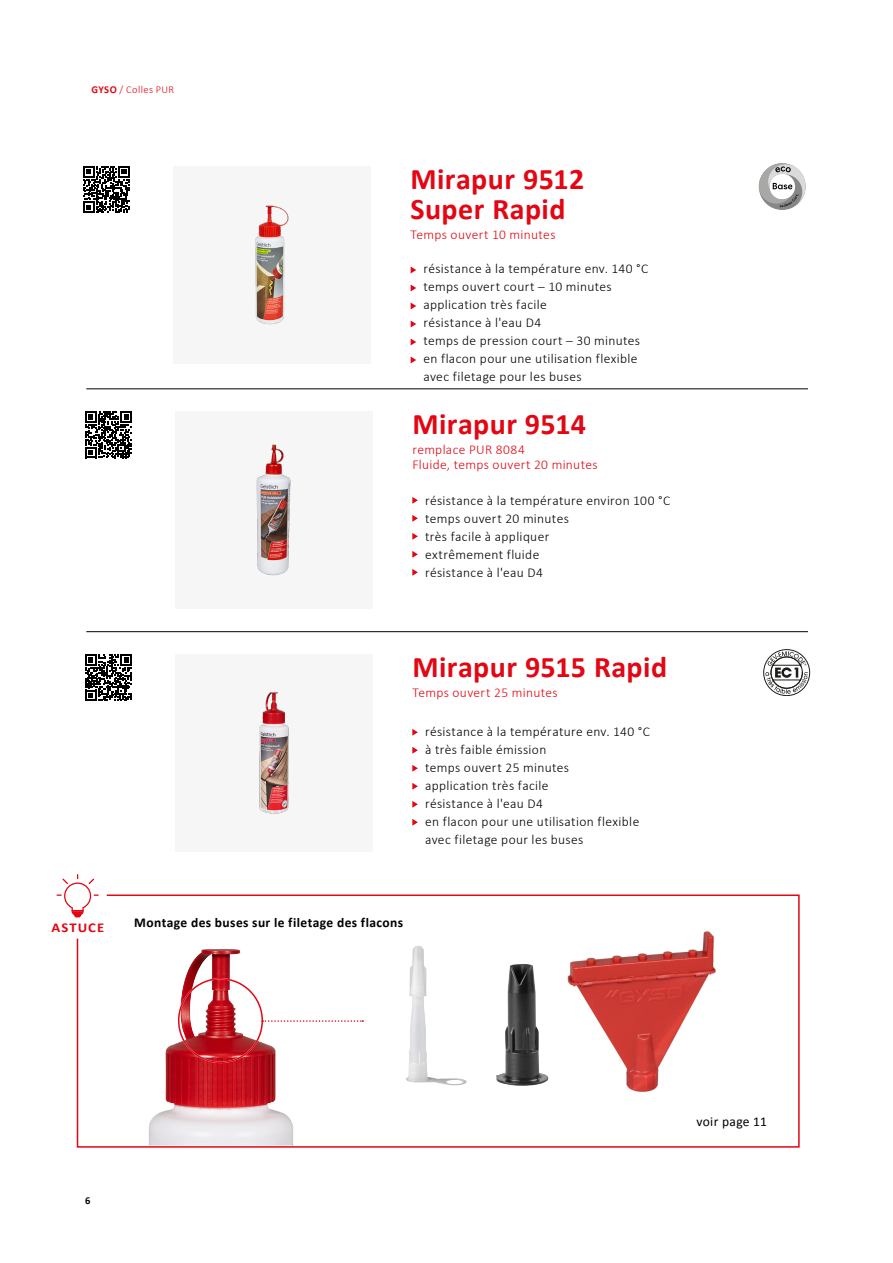
<style>
.page{position:relative;width:893px;height:1263px;background:#fff}
.page>*{position:absolute;margin:0;border:0;box-sizing:border-box;transform-origin:0 0}
.t1{font:700 30px/30px "Calibri";letter-spacing:.015em;color:#e30613}
.t2{font:300 13.5px/18px "Calibri";letter-spacing:.025em;color:#000}
.t3{font:300 13.5px/15px "Calibri";letter-spacing:.025em;color:#e30613}
.t4{font:700 13.5px "Calibri";letter-spacing:.03em;color:#000}
.t5{font:13.5px "Calibri";letter-spacing:.025em;color:#000}
.t6{font:700 13.5px "Calibri";letter-spacing:.075em;color:#e30613;scale:1.08 1}
.t7{font:300 10.5px "Calibri";letter-spacing:.035em;color:#e30613}
.t8{font:700 10.5px "Calibri";color:#000}
.s1{font-weight:700}
</style>
<div class="page">
<hr style="left:86px;top:389px;width:722px;height:1px;background:#000">
<hr style="left:86px;top:631px;width:722px;height:1px;background:#000">
<div style="left:176px;top:411px;width:197px;height:198px;background:#f6f6f6"></div>
<svg style="left:85px;top:412px;width:47px;height:46px"></svg>
<img style="left:256px;top:444px;width:35px;height:132px">
<svg style="left:412px;top:497px;width:6px;height:7px"></svg>
<svg style="left:412px;top:515px;width:6px;height:7px"></svg>
<svg style="left:412px;top:533px;width:6px;height:7px"></svg>
<svg style="left:412px;top:551px;width:6px;height:7px"></svg>
<svg style="left:412px;top:569px;width:6px;height:7px"></svg>
<div style="left:176px;top:654px;width:197px;height:198px;background:#f6f6f6"></div>
<svg style="left:85px;top:654px;width:47px;height:47px"></svg>
<img style="left:259px;top:692px;width:30px;height:122px">
<svg style="left:412px;top:729px;width:6px;height:7px"></svg>
<svg style="left:412px;top:747px;width:6px;height:7px"></svg>
<svg style="left:412px;top:765px;width:6px;height:7px"></svg>
<svg style="left:412px;top:783px;width:6px;height:7px"></svg>
<svg style="left:412px;top:801px;width:6px;height:7px"></svg>
<svg style="left:412px;top:819px;width:6px;height:7px"></svg>
<svg style="left:763px;top:649px;width:47px;height:47px"></svg>
<div style="left:771px;top:657px;width:31px;height:31px;border:1px solid #1d1d1b;border-radius:50%"></div>
<div style="left:173px;top:166px;width:198px;height:198px;background:#f6f6f6"></div>
<img style="left:255px;top:205px;width:34px;height:120px">
<svg style="left:83px;top:166px;width:47px;height:47px"></svg>
<svg style="left:759px;top:163px;width:47px;height:47px"></svg>
<svg style="left:411px;top:267px;width:5px;height:6px"></svg>
<svg style="left:411px;top:285px;width:5px;height:6px"></svg>
<svg style="left:411px;top:303px;width:5px;height:6px"></svg>
<svg style="left:411px;top:321px;width:5px;height:6px"></svg>
<svg style="left:411px;top:339px;width:5px;height:6px"></svg>
<svg style="left:411px;top:357px;width:5px;height:6px"></svg>
<svg style="left:76px;top:894px;width:724px;height:254px"></svg>
<svg style="left:57px;top:874px;width:42px;height:43px"></svg>
<img style="left:406px;top:946px;width:61px;height:139px">
<img style="left:496px;top:964px;width:52px;height:122px">
<svg style="left:263px;top:1020px;width:100px;height:2px"></svg>
<img style="left:561px;top:925px;width:162px;height:174px">
<div style="left:178px;top:978px;width:85px;height:85px;border:2px solid #e30613;border-radius:50%"></div>
<p class="t7" style="left:91px;top:83px;width:84px"><span class="s1">GYSO</span> / Colles PUR</p>
<h1 class="t1" style="left:410px;top:163px;width:175px">Mirapur 9512<br>Super Rapid</h1>
<p class="t3" style="left:410px;top:227px;width:147px">Temps ouvert 10 minutes</p>
<p class="t2" style="left:423px;top:260px;width:226px">résistance à la température env. 140 °C temps ouvert court – 10 minutes application très facile<br>résistance à l'eau D4<br>temps de pression court – 30 minutes en flacon pour une utilisation flexible avec filetage pour les buses</p>
<h1 class="t1" style="left:412px;top:408px;width:175px">Mirapur 9514</h1>
<p class="t3" style="left:412px;top:442px;width:187px">remplace PUR 8084<br>Fluide, temps ouvert 20 minutes</p>
<p class="t2" style="left:425px;top:491px;width:247px">résistance à la température environ 100 °C temps ouvert 20 minutes<br>très facile à appliquer<br>extrêmement fluide<br>résistance à l'eau D4</p>
<h1 class="t1" style="left:412px;top:651px;width:256px">Mirapur 9515 Rapid</h1>
<p class="t3" style="left:412px;top:685px;width:147px">Temps ouvert 25 minutes</p>
<p class="t2" style="left:425px;top:722px;width:226px">résistance à la température env. 140 °C à très faible émission<br>temps ouvert 25 minutes<br>application très facile<br>résistance à l'eau D4<br>en flacon pour une utilisation flexible avec filetage pour les buses</p>
<p class="t6" style="left:51px;top:918px;width:50px">ASTUCE</p>
<p class="t4" style="left:134px;top:913px;width:271px">Montage des buses sur le filetage des flacons</p>
<p class="t8" style="left:85px;top:1193px;width:7px">6</p>
<p class="t5" style="left:696px;top:1113px;width:72px">voir page 11</p>
</div>
